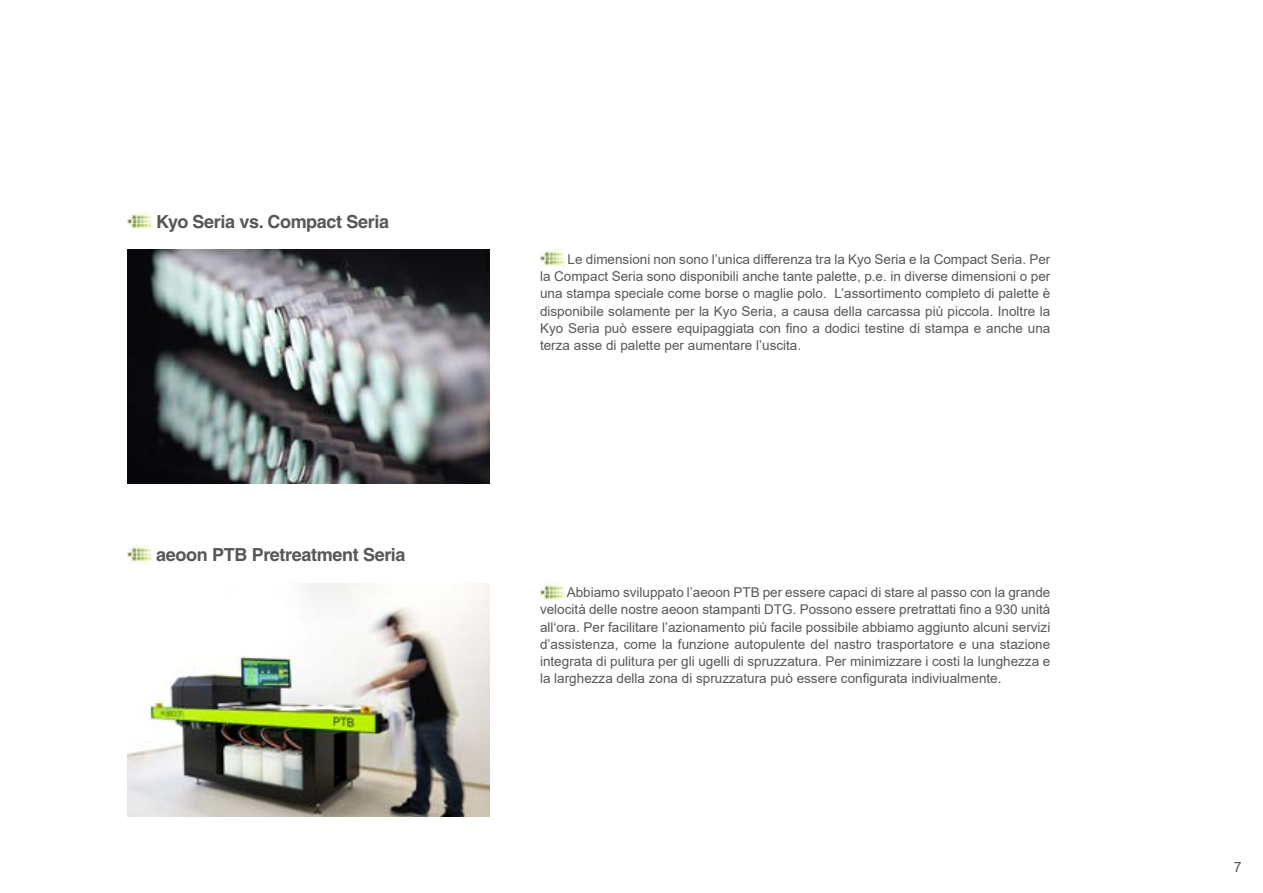
<style>
.page{position:relative;width:1263px;height:893px;background:#fff}
.page>*{position:absolute;margin:0;border:0;box-sizing:border-box;transform-origin:0 0}
.t1{font:700 18px "Helvetica LT Pro";letter-spacing:-.02em;color:#575756}
.t2{font:14.25px "Arial";color:#575756}
.t3{font:13.5px/17.2px "Arial";color:#575756;text-align:justify}
</style>
<div class="page">
<img style="left:128px;top:250px;width:361px;height:234px">
<img style="left:128px;top:583px;width:361px;height:234px">
<img style="left:540px;top:250px;width:24px;height:17px">
<img style="left:540px;top:583px;width:24px;height:17px">
<img style="left:128px;top:213px;width:24px;height:17px">
<img style="left:128px;top:546px;width:24px;height:17px">
<h1 class="t1" style="left:156px;top:210px;width:234px">Kyo Seria vs. Compact Seria</h1>
<h1 class="t1" style="left:156px;top:544px;width:251px">aeoon PTB Pretreatment Seria</h1>
<p class="t3" style="left:540px;top:250px;width:512px;text-indent:28px">Le dimensioni non sono l’unica differenza tra la Kyo Seria e la Compact Seria. Per la Compact Seria sono disponibili anche tante palette, p.e. in diverse dimensioni o per una stampa speciale come borse o maglie polo. L’assortimento completo di palette è disponibile solamente per la Kyo Seria, a causa della carcassa più piccola. Inoltre la Kyo Seria può essere equipaggiata con fino a dodici testine di stampa e anche una terza asse di palette per aumentare l’uscita.</p>
<p class="t3" style="left:540px;top:584px;width:512px;text-indent:27px">Abbiamo sviluppato l’aeoon PTB per essere capaci di stare al passo con la grande velocità delle nostre aeoon stampanti DTG. Possono essere pretrattati fino a 930 unità all‘ora. Per facilitare l’azionamento più facile possibile abbiamo aggiunto alcuni servizi d’assistenza, come la funzione autopulente del nastro trasportatore e una stazione integrata di pulitura per gli ugelli di spruzzatura. Per minimizzare i costi la lunghezza e la larghezza della zona di spruzzatura può essere configurata indiviualmente.</p>
<p class="t2" style="left:1234px;top:857px;width:9px">7</p>
</div>
